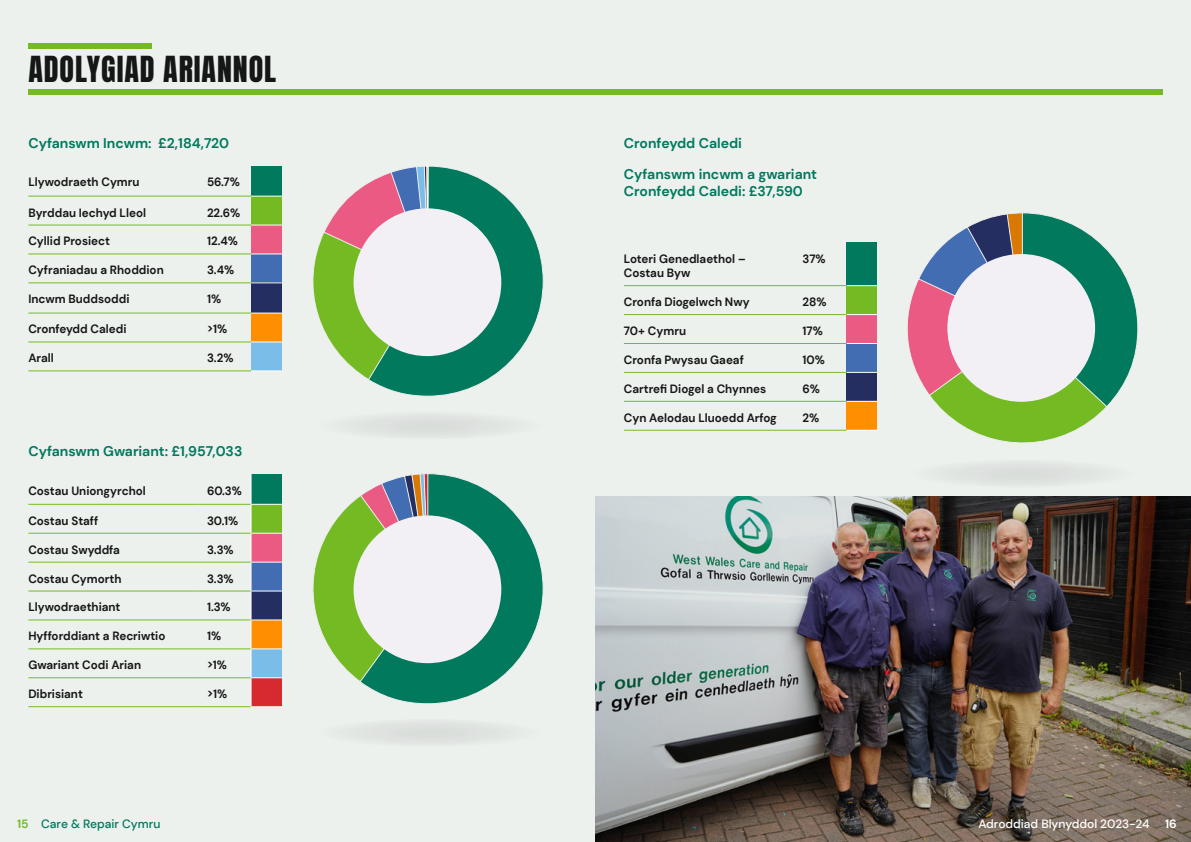
<style>
.page{position:relative;width:1191px;height:842px;background:#edf1ee}
.page>*{position:absolute;margin:0;border:0;box-sizing:border-box;transform-origin:0 0}
.t1{font:30px "Anton";letter-spacing:.03em;color:#151616}
.t2{font:700 14px/16.8px "DM Sans";color:#00795d}
.t3{font:700 12px/14.4px "DM Sans";color:#151616}
.t4{font:500 12px "DM Sans";color:#fff}
.t5{font:500 12px "DM Sans";color:#00795d}
.t6{font:700 12px "DM Sans";color:#fff}
.s1{font-weight:700;color:#74bb23}
</style>
<div class="page">
<svg style="left:372px;top:166px;width:172px;height:231px"></svg>
<svg style="left:907px;top:212px;width:231px;height:231px"></svg>
<img style="left:595px;top:496px;width:596px;height:346px">
<div style="left:28px;top:44px;width:124px;height:5px;background:#74bb23"></div>
<div style="left:28px;top:89px;width:1134px;height:6px;background:#74bb23"></div>
<div style="left:251px;top:166px;width:31px;height:30px;background:#00795d"></div>
<div style="left:251px;top:196px;width:31px;height:29px;background:#74bb23"></div>
<div style="left:251px;top:225px;width:31px;height:29px;background:#eb5a82"></div>
<div style="left:251px;top:254px;width:31px;height:29px;background:#436db3"></div>
<div style="left:251px;top:283px;width:31px;height:30px;background:#242e60"></div>
<div style="left:251px;top:313px;width:31px;height:29px;background:#ff8f00"></div>
<div style="left:251px;top:342px;width:31px;height:29px;background:#7abde8"></div>
<hr style="left:28px;top:196px;width:170px;height:1px;background:#74bb23">
<hr style="left:198px;top:196px;width:53px;height:1px;background:#74bb23">
<hr style="left:28px;top:225px;width:170px;height:1px;background:#74bb23">
<hr style="left:198px;top:225px;width:53px;height:1px;background:#74bb23">
<hr style="left:28px;top:253px;width:170px;height:1px;background:#74bb23">
<hr style="left:198px;top:253px;width:53px;height:1px;background:#74bb23">
<hr style="left:28px;top:282px;width:170px;height:1px;background:#74bb23">
<hr style="left:198px;top:282px;width:53px;height:1px;background:#74bb23">
<hr style="left:28px;top:313px;width:170px;height:1px;background:#74bb23">
<hr style="left:198px;top:313px;width:53px;height:1px;background:#74bb23">
<hr style="left:28px;top:341px;width:170px;height:1px;background:#74bb23">
<hr style="left:198px;top:341px;width:53px;height:1px;background:#74bb23">
<hr style="left:28px;top:370px;width:170px;height:1px;background:#74bb23">
<hr style="left:198px;top:370px;width:53px;height:1px;background:#74bb23">
<hr style="left:251px;top:196px;width:31px;height:1px;background:#fff">
<hr style="left:251px;top:225px;width:31px;height:1px;background:#fff">
<hr style="left:251px;top:253px;width:31px;height:1px;background:#fff">
<hr style="left:251px;top:282px;width:31px;height:1px;background:#fff">
<hr style="left:251px;top:313px;width:31px;height:1px;background:#fff">
<hr style="left:251px;top:341px;width:31px;height:1px;background:#fff">
<hr style="left:251px;top:370px;width:31px;height:1px;background:#fff">
<div style="left:251px;top:474px;width:31px;height:30px;background:#00795d"></div>
<div style="left:251px;top:504px;width:31px;height:29px;background:#74bb23"></div>
<div style="left:251px;top:533px;width:31px;height:29px;background:#eb5a82"></div>
<div style="left:251px;top:562px;width:31px;height:29px;background:#436db3"></div>
<div style="left:251px;top:591px;width:31px;height:29px;background:#242e60"></div>
<div style="left:251px;top:620px;width:31px;height:29px;background:#ff8f00"></div>
<div style="left:251px;top:649px;width:31px;height:29px;background:#7abde8"></div>
<div style="left:251px;top:678px;width:31px;height:29px;background:#d52a2f"></div>
<hr style="left:28px;top:504px;width:170px;height:1px;background:#74bb23">
<hr style="left:28px;top:533px;width:170px;height:1px;background:#74bb23">
<hr style="left:28px;top:562px;width:170px;height:1px;background:#74bb23">
<hr style="left:28px;top:590px;width:170px;height:1px;background:#74bb23">
<hr style="left:28px;top:619px;width:170px;height:1px;background:#74bb23">
<hr style="left:28px;top:648px;width:170px;height:1px;background:#74bb23">
<hr style="left:28px;top:677px;width:170px;height:1px;background:#74bb23">
<hr style="left:28px;top:706px;width:170px;height:1px;background:#74bb23">
<hr style="left:250px;top:504px;width:32px;height:1px;background:#fff">
<hr style="left:250px;top:533px;width:32px;height:1px;background:#fff">
<hr style="left:250px;top:562px;width:32px;height:1px;background:#fff">
<hr style="left:250px;top:590px;width:32px;height:1px;background:#fff">
<hr style="left:250px;top:619px;width:32px;height:1px;background:#fff">
<hr style="left:250px;top:648px;width:32px;height:1px;background:#fff">
<hr style="left:250px;top:677px;width:32px;height:1px;background:#fff">
<hr style="left:250px;top:706px;width:32px;height:1px;background:#fff">
<hr style="left:250px;top:474px;width:1px;height:30px;background:#fff">
<svg style="left:250px;top:532px;width:1px;height:147px"></svg>
<hr style="left:198px;top:504px;width:52px;height:1px;background:#74bb23">
<hr style="left:198px;top:533px;width:52px;height:1px;background:#74bb23">
<hr style="left:198px;top:562px;width:52px;height:1px;background:#74bb23">
<hr style="left:198px;top:590px;width:52px;height:1px;background:#74bb23">
<hr style="left:198px;top:619px;width:52px;height:1px;background:#74bb23">
<hr style="left:198px;top:648px;width:52px;height:1px;background:#74bb23">
<hr style="left:198px;top:677px;width:52px;height:1px;background:#74bb23">
<hr style="left:198px;top:706px;width:52px;height:1px;background:#74bb23">
<div style="left:846px;top:242px;width:31px;height:44px;background:#00795d"></div>
<div style="left:846px;top:286px;width:31px;height:29px;background:#74bb23"></div>
<div style="left:846px;top:315px;width:31px;height:28px;background:#eb5a82"></div>
<div style="left:846px;top:343px;width:31px;height:29px;background:#436db3"></div>
<div style="left:846px;top:372px;width:31px;height:29px;background:#242e60"></div>
<div style="left:846px;top:401px;width:31px;height:29px;background:#ff8f00"></div>
<hr style="left:624px;top:285px;width:170px;height:1px;background:#74bb23">
<hr style="left:794px;top:285px;width:52px;height:1px;background:#74bb23">
<hr style="left:624px;top:314px;width:170px;height:1px;background:#74bb23">
<hr style="left:794px;top:314px;width:52px;height:1px;background:#74bb23">
<hr style="left:624px;top:343px;width:170px;height:1px;background:#74bb23">
<hr style="left:794px;top:343px;width:52px;height:1px;background:#74bb23">
<hr style="left:624px;top:372px;width:170px;height:1px;background:#74bb23">
<hr style="left:794px;top:372px;width:52px;height:1px;background:#74bb23">
<hr style="left:624px;top:401px;width:170px;height:1px;background:#74bb23">
<hr style="left:794px;top:401px;width:52px;height:1px;background:#74bb23">
<hr style="left:624px;top:430px;width:170px;height:1px;background:#74bb23">
<hr style="left:794px;top:430px;width:52px;height:1px;background:#74bb23">
<hr style="left:846px;top:285px;width:31px;height:1px;background:#fff">
<hr style="left:846px;top:314px;width:31px;height:1px;background:#fff">
<hr style="left:846px;top:343px;width:31px;height:1px;background:#fff">
<hr style="left:846px;top:372px;width:31px;height:1px;background:#fff">
<hr style="left:846px;top:401px;width:31px;height:1px;background:#fff">
<hr style="left:846px;top:430px;width:31px;height:1px;background:#fff">
<svg style="left:313px;top:497px;width:46px;height:183px"></svg>
<svg style="left:359px;top:473px;width:184px;height:231px"></svg>
<svg style="left:313px;top:166px;width:116px;height:215px"></svg>
<div style="left:353px;top:208px;width:148px;height:148px;background:#f2f0f4;border-radius:50%"></div>
<div style="left:315px;top:411px;width:228px;height:28px;background:#e2e6e3;border-radius:50%"></div>
<div style="left:353px;top:515px;width:148px;height:148px;background:#f2f0f4;border-radius:50%"></div>
<div style="left:315px;top:719px;width:228px;height:28px;background:#e2e6e3;border-radius:50%"></div>
<div style="left:947px;top:254px;width:148px;height:148px;background:#f2f0f4;border-radius:50%"></div>
<div style="left:908px;top:459px;width:228px;height:29px;background:#e3e7e4;border-radius:50%"></div>
<h1 class="t1" style="left:28px;top:54px;width:249px">ADOLYGIAD ARIANNOL</h1>
<p class="t2" style="left:28px;top:134px;width:202px">Cyfanswm Incwm: £2,184,720</p>
<p class="t3" style="left:28px;top:175px;width:113px">Llywodraeth Cymru</p>
<p class="t3" style="left:207px;top:175px;width:35px">56.7%</p>
<p class="t3" style="left:28px;top:205px;width:119px">Byrddau Iechyd Lleol</p>
<p class="t3" style="left:207px;top:205px;width:35px">22.6%</p>
<p class="t3" style="left:28px;top:234px;width:83px">Cyllid Prosiect</p>
<p class="t3" style="left:207px;top:234px;width:32px">12.4%</p>
<p class="t3" style="left:28px;top:263px;width:137px">Cyfraniadau a Rhoddion</p>
<p class="t3" style="left:207px;top:263px;width:29px">3.4%</p>
<p class="t3" style="left:28px;top:292px;width:103px">Incwm Buddsoddi</p>
<p class="t3" style="left:207px;top:292px;width:16px">1%</p>
<p class="t3" style="left:28px;top:322px;width:100px">Cronfeydd Caledi</p>
<p class="t3" style="left:207px;top:322px;width:22px">&gt;1%</p>
<p class="t3" style="left:28px;top:351px;width:27px">Arall</p>
<p class="t3" style="left:207px;top:351px;width:28px">3.2%</p>
<p class="t2" style="left:28px;top:443px;width:215px">Cyfanswm Gwariant: £1,957,033</p>
<p class="t3" style="left:28px;top:483px;width:119px">Costau Uniongyrchol</p>
<p class="t3" style="left:207px;top:483px;width:36px">60.3%</p>
<p class="t3" style="left:28px;top:513px;width:71px">Costau Staff</p>
<p class="t3" style="left:207px;top:513px;width:33px">30.1%</p>
<p class="t3" style="left:28px;top:542px;width:93px">Costau Swyddfa</p>
<p class="t3" style="left:207px;top:542px;width:28px">3.3%</p>
<p class="t3" style="left:28px;top:571px;width:95px">Costau Cymorth</p>
<p class="t3" style="left:207px;top:571px;width:28px">3.3%</p>
<p class="t3" style="left:28px;top:600px;width:94px">Llywodraethiant</p>
<p class="t3" style="left:207px;top:600px;width:25px">1.3%</p>
<p class="t3" style="left:28px;top:629px;width:139px">Hyfforddiant a Recriwtio</p>
<p class="t3" style="left:207px;top:629px;width:16px">1%</p>
<p class="t3" style="left:28px;top:658px;width:114px">Gwariant Codi Arian</p>
<p class="t3" style="left:207px;top:658px;width:21px">&gt;1%</p>
<p class="t3" style="left:28px;top:687px;width:56px">Dibrisiant</p>
<p class="t3" style="left:207px;top:687px;width:22px">&gt;1%</p>
<p class="t2" style="left:624px;top:134px;width:120px">Cronfeydd Caledi</p>
<p class="t2" style="left:624px;top:165px;width:195px">Cyfanswm incwm a gwariant<br>Cronfeydd Caledi: £37,590</p>
<p class="t3" style="left:624px;top:251px;width:123px">Loteri Genedlaethol –<br>Costau Byw</p>
<p class="t3" style="left:802px;top:251px;width:25px">37%</p>
<p class="t3" style="left:624px;top:295px;width:127px">Cronfa Diogelwch Nwy</p>
<p class="t3" style="left:802px;top:295px;width:26px">28%</p>
<p class="t3" style="left:624px;top:324px;width:64px">70+ Cymru</p>
<p class="t3" style="left:802px;top:324px;width:22px">17%</p>
<p class="t3" style="left:624px;top:352px;width:121px">Cronfa Pwysau Gaeaf</p>
<p class="t3" style="left:802px;top:352px;width:24px">10%</p>
<p class="t3" style="left:624px;top:381px;width:144px">Cartrefi Diogel a Chynnes</p>
<p class="t3" style="left:802px;top:381px;width:19px">6%</p>
<p class="t3" style="left:624px;top:410px;width:154px">Cyn Aelodau Lluoedd Arfog</p>
<p class="t3" style="left:802px;top:410px;width:18px">2%</p>
<p class="t5" style="left:17px;top:816px;width:145px"><span class="s1">15</span> Care &amp; Repair Cymru</p>
<p class="t4" style="left:978px;top:816px;width:173px">Adroddiad Blynyddol 2023-24</p>
<p class="t6" style="left:1165px;top:816px;width:13px">16</p>
</div>
